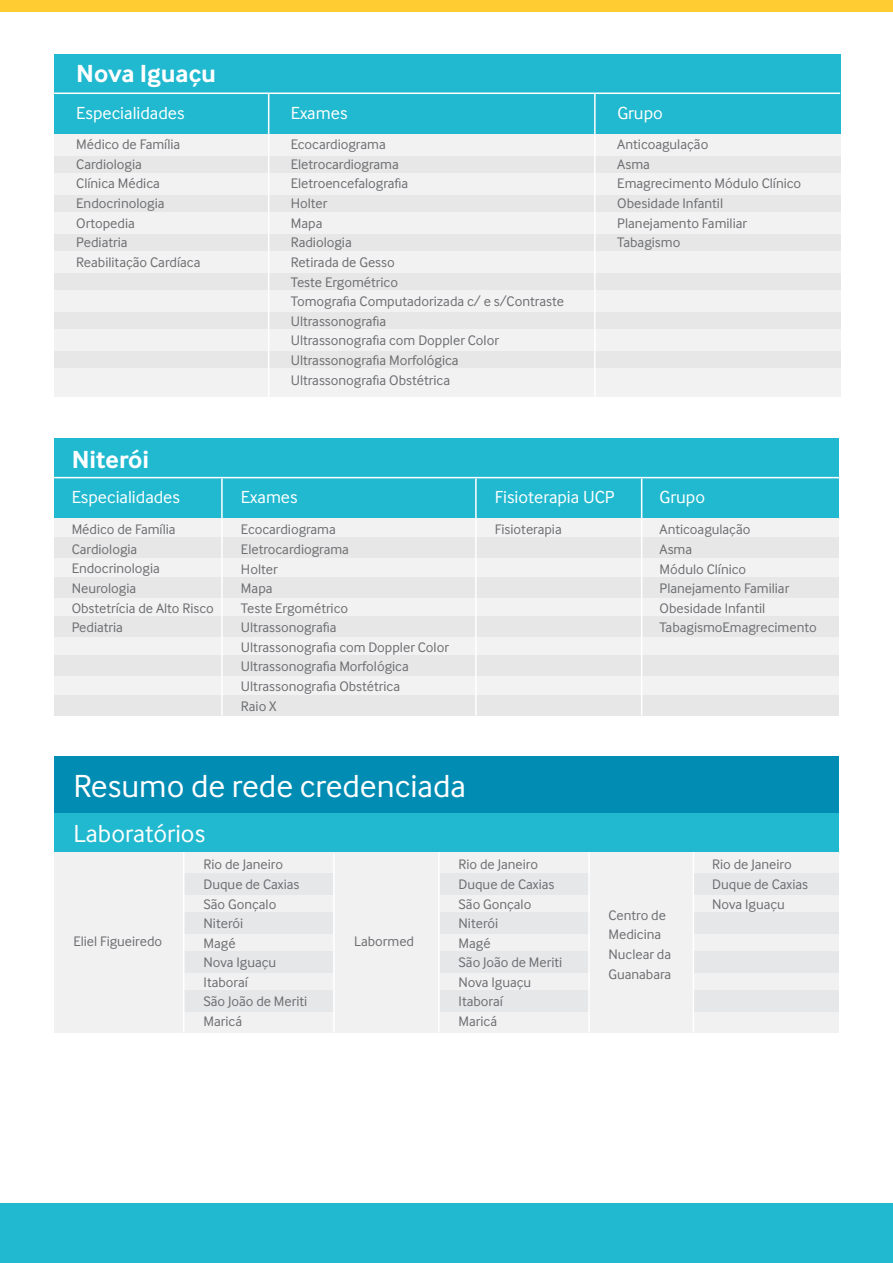
<style>
.page{position:relative;width:893px;height:1263px;background:#fff}
.page>*{position:absolute;margin:0;border:0;box-sizing:border-box;transform-origin:0 0}
.t1{font:33.15px "Inter Face";color:#fff}
.t2{font:700 25.65px "Inter Face";color:#fff}
.t3{font:25.65px "Inter Face";color:#fff}
.t4{font:18.15px "Inter Face";color:#fff}
.t5{font:14.4px/19.6px "Inter Face";color:#6d6e71}
.t6{font:14.25px/19.5px "Inter Face";color:#6d6e71}
</style>
<div class="page">
<div style="left:0;top:0;width:893px;height:11px;background:#ffcc31"></div>
<div style="left:0;top:1204px;width:893px;height:59px;background:#21b9d0"></div>
<div style="left:54px;top:115px;width:786px;height:282px;background:#f2f2f3"></div>
<div style="left:54px;top:156px;width:786px;height:17px;background:#e7e7e7"></div>
<div style="left:54px;top:195px;width:786px;height:17px;background:#e7e7e7"></div>
<div style="left:54px;top:234px;width:786px;height:17px;background:#e7e7e7"></div>
<div style="left:54px;top:273px;width:786px;height:17px;background:#e7e7e7"></div>
<div style="left:54px;top:312px;width:786px;height:17px;background:#e7e7e7"></div>
<div style="left:54px;top:351px;width:786px;height:17px;background:#e7e7e7"></div>
<div style="left:54px;top:54px;width:786px;height:79px;background:#21b9d0"></div>
<hr style="left:268px;top:93px;width:1px;height:304px;background:#fff">
<hr style="left:594px;top:93px;width:2px;height:304px;background:#fff">
<hr style="left:54px;top:93px;width:786px;height:1px;background:#fff">
<div style="left:54px;top:494px;width:785px;height:221px;background:#f2f2f3"></div>
<div style="left:54px;top:538px;width:785px;height:20px;background:#e7e7e7"></div>
<div style="left:54px;top:577px;width:785px;height:20px;background:#e7e7e7"></div>
<div style="left:54px;top:616px;width:785px;height:21px;background:#e7e7e7"></div>
<div style="left:54px;top:656px;width:785px;height:20px;background:#e7e7e7"></div>
<div style="left:54px;top:695px;width:785px;height:20px;background:#e7e7e7"></div>
<div style="left:54px;top:438px;width:785px;height:79px;background:#21b9d0"></div>
<hr style="left:221px;top:478px;width:2px;height:237px;background:#fff">
<hr style="left:475px;top:478px;width:2px;height:237px;background:#fff">
<hr style="left:641px;top:478px;width:1px;height:237px;background:#fff">
<hr style="left:54px;top:477px;width:785px;height:1px;background:#fff">
<div style="left:54px;top:820px;width:785px;height:212px;background:#f1f1f2"></div>
<div style="left:184px;top:873px;width:150px;height:21px;background:#e6e7e8"></div>
<div style="left:184px;top:912px;width:150px;height:21px;background:#e6e7e8"></div>
<div style="left:184px;top:951px;width:150px;height:21px;background:#e6e7e8"></div>
<div style="left:184px;top:990px;width:150px;height:21px;background:#e6e7e8"></div>
<div style="left:439px;top:873px;width:150px;height:21px;background:#e6e7e8"></div>
<div style="left:439px;top:912px;width:150px;height:21px;background:#e6e7e8"></div>
<div style="left:439px;top:951px;width:150px;height:21px;background:#e6e7e8"></div>
<div style="left:439px;top:990px;width:150px;height:21px;background:#e6e7e8"></div>
<hr style="left:183px;top:851px;width:1px;height:181px;background:#fff">
<hr style="left:438px;top:851px;width:2px;height:181px;background:#fff">
<hr style="left:588px;top:851px;width:2px;height:181px;background:#fff">
<div style="left:693px;top:873px;width:146px;height:21px;background:#e6e7e8"></div>
<div style="left:693px;top:912px;width:146px;height:21px;background:#e6e7e8"></div>
<div style="left:693px;top:951px;width:146px;height:21px;background:#e6e7e8"></div>
<div style="left:693px;top:990px;width:146px;height:21px;background:#e6e7e8"></div>
<hr style="left:693px;top:851px;width:1px;height:181px;background:#fff">
<hr style="left:333px;top:854px;width:2px;height:178px;background:#fff">
<div style="left:54px;top:813px;width:785px;height:38px;background:#21b9d0"></div>
<div style="left:54px;top:756px;width:785px;height:57px;background:#008cb3"></div>
<h2 class="t2" style="left:76px;top:59px;width:141px">Nova Iguaçu</h2>
<p class="t4" style="left:76px;top:102px;width:110px">Especialidades</p>
<p class="t4" style="left:617px;top:102px;width:47px">Grupo</p>
<p class="t5" style="left:291px;top:135px;width:275px">Ecocardiograma<br>Eletrocardiograma<br>Eletroencefalografia<br>Holter<br>Mapa<br>Radiologia<br>Retirada de Gesso<br>Teste Ergométrico<br>Tomografia Computadorizada c/ e s/Contraste<br>Ultrassonografia<br>Ultrassonografia com Doppler Color<br>Ultrassonografia Morfológica<br>Ultrassonografia Obstétrica</p>
<p class="t4" style="left:291px;top:102px;width:58px">Exames</p>
<p class="t5" style="left:76px;top:135px;width:126px">Médico de Família<br>Cardiologia<br>Clínica Médica<br>Endocrinologia<br>Ortopedia<br>Pediatria<br>Reabilitação Cardíaca</p>
<p class="t5" style="left:617px;top:135px;width:185px">Anticoagulação<br>Asma<br>Emagrecimento Módulo Clínico<br>Obesidade Infantil<br>Planejamento Familiar<br>Tabagismo</p>
<h2 class="t2" style="left:72px;top:445px;width:79px">Niterói</h2>
<p class="t4" style="left:495px;top:487px;width:121px">Fisioterapia UCP</p>
<p class="t4" style="left:72px;top:487px;width:110px">Especialidades</p>
<p class="t4" style="left:660px;top:487px;width:47px">Grupo</p>
<p class="t6" style="left:241px;top:520px;width:210px">Ecocardiograma<br>Eletrocardiograma<br>Holter<br>Mapa<br>Teste Ergométrico<br>Ultrassonografia<br>Ultrassonografia com Doppler Color<br>Ultrassonografia Morfológica<br>Ultrassonografia Obstétrica<br>Raio X</p>
<p class="t4" style="left:241px;top:487px;width:58px">Exames</p>
<p class="t6" style="left:72px;top:520px;width:144px">Médico de Família<br>Cardiologia<br>Endocrinologia<br>Neurologia<br>Obstetrícia de Alto Risco<br>Pediatria</p>
<p class="t6" style="left:495px;top:520px;width:68px">Fisioterapia</p>
<p class="t6" style="left:660px;top:520px;width:159px">Anticoagulação<br>Asma<br>Módulo Clínico<br>Planejamento Familiar<br>Obesidade Infantil<br>TabagismoEmagrecimento</p>
<h1 class="t1" style="left:73px;top:767px;width:394px">Resumo de rede credenciada</h1>
<h2 class="t3" style="left:73px;top:819px;width:133px">Laboratórios</h2>
<p class="t6" style="left:73px;top:931px;width:90px">Eliel Figueiredo</p>
<p class="t6" style="left:204px;top:855px;width:105px">Rio de Janeiro<br>Duque de Caxias<br>São Gonçalo<br>Niterói<br>Magé<br>Nova Iguaçu<br>Itaboraí<br>São João de Meriti<br>Maricá</p>
<p class="t6" style="left:354px;top:931px;width:62px">Labormed</p>
<p class="t6" style="left:459px;top:855px;width:105px">Rio de Janeiro<br>Duque de Caxias<br>São Gonçalo<br>Niterói<br>Magé<br>São João de Meriti<br>Nova Iguaçu<br>Itaboraí<br>Maricá</p>
<p class="t6" style="left:712px;top:855px;width:97px">Rio de Janeiro<br>Duque de Caxias<br>Nova Iguaçu</p>
<p class="t6" style="left:608px;top:905px;width:64px">Centro de<br>Medicina<br>Nuclear da<br>Guanabara</p>
</div>
